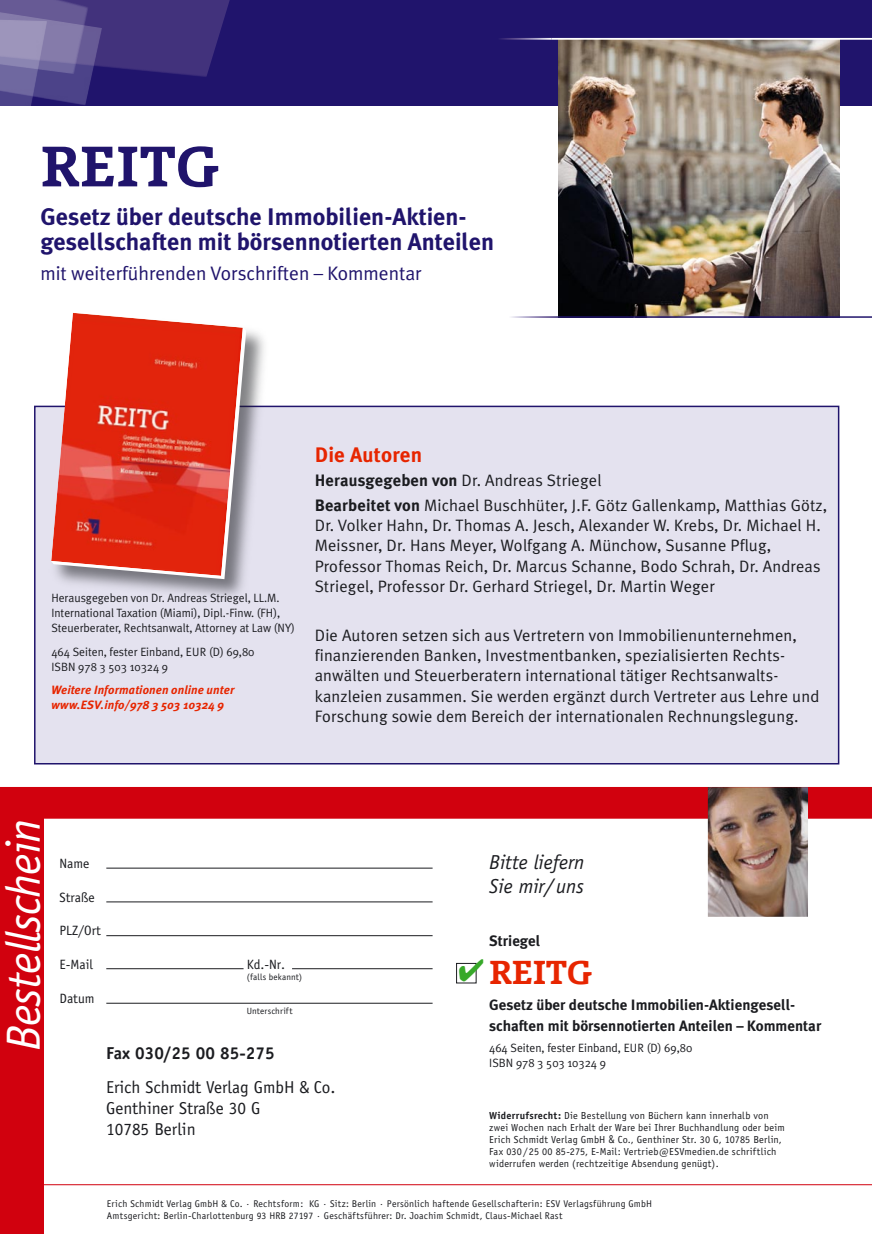
<style>
.page{position:relative;width:872px;height:1234px;background:#fff}
.page>*{position:absolute;margin:0;border:0;box-sizing:border-box;transform-origin:0 0}
.t1{font:700 54px "Olsen";color:#20146c}
.t2{font:italic 48px "Officina Sans";letter-spacing:-.02em;color:#fff}
.t3{font:700 31.5px "Olsen";letter-spacing:-.01em;color:#e72500}
.t4{font:700 24px/25.5px "Meta Plus";color:#20146c}
.t5{font:700 21px "Meta Plus";letter-spacing:.01em;color:#e72500}
.t6{font:italic 20.25px/24px "Officina Sans";color:#1b1c20}
.t7{font:19.5px "Meta Plus Normal";color:#20146c}
.t8{font:17.25px/20.9px "Officina Sans";color:#1b1c20}
.t9{font:700 17.25px "Officina Sans";color:#1b1c20}
.t10{font:16.5px/20.2px "Meta Plus Normal";letter-spacing:.01em;color:#1b1c20}
.t11{font:700 15px/21px "Meta Plus";color:#1b1c20}
.t12{font:13.5px "Officina Sans";color:#1b1c20}
.t13{font:12px/15px "Meta Plus Normal";color:#1b1c20}
.t14{font:italic 700 12px/15px "Meta";letter-spacing:.01em;color:#e72500}
.t15{font:10.2px/12px "Officina Sans";letter-spacing:.02em;color:#1b1c20}
.t16{font:9.75px/12px "Officina Sans";letter-spacing:.025em;color:#1b1c20}
.t17{font:9px "Officina Sans";letter-spacing:.015em;color:#1b1c20}
.s1{font-family:"Meta Plus";font-weight:700}
.s2{font-weight:700}
.s3{font-size:11.25px}
</style>
<div class="page">
<div style="left:35px;top:406px;width:803px;height:357px;background:#e4e2ef"></div>
<div style="left:34px;top:405px;width:805px;height:359px;border:2px solid #20146c"></div>
<div style="left:0;top:0;width:872px;height:105px;background:#20146c"></div>
<img style="left:558px;top:40px;width:281px;height:276px">
<hr style="left:551px;top:38px;width:321px;height:2px;background:#fff">
<hr style="left:498px;top:38px;width:53px;height:2px;background:#fff">
<hr style="left:561px;top:316px;width:311px;height:2px;background:#20146c">
<svg style="left:0;top:0;width:258px;height:106px"></svg>
<div style="left:49px;top:313px;width:221px;height:289px;background:#1b1c20;opacity:.55"></div>
<svg style="left:51px;top:313px;width:195px;height:266px"></svg>
<img style="left:51px;top:313px;width:192px;height:262px">
<hr style="left:106px;top:867px;width:326px;height:1px;background:#1b1c20">
<hr style="left:106px;top:901px;width:326px;height:1px;background:#1b1c20">
<hr style="left:106px;top:935px;width:326px;height:1px;background:#1b1c20">
<hr style="left:106px;top:1002px;width:326px;height:1px;background:#1b1c20">
<hr style="left:106px;top:968px;width:137px;height:1px;background:#1b1c20">
<hr style="left:292px;top:968px;width:140px;height:1px;background:#1b1c20">
<div style="left:0;top:799px;width:44px;height:434px;background:#d1010e"></div>
<div style="left:0;top:786px;width:872px;height:32px;background:#d1010e"></div>
<img style="left:707px;top:787px;width:101px;height:129px">
<div style="left:456px;top:962px;width:20px;height:21px;border:1px solid #1b1c20"></div>
<hr style="left:0;top:1183px;width:872px;height:1px;background:#d1010e">
<svg style="left:459px;top:962px;width:18px;height:18px"></svg>
<h1 class="t1" style="left:40px;top:130px;width:181px">REITG</h1>
<h3 class="t4" style="left:40px;top:203px;width:455px">Gesetz über deutsche Immobilien-Aktien&shy;gesellschaften mit börsennotierten Anteilen</h3>
<p class="t7" style="left:40px;top:262px;width:383px">mit weiterführenden Vorschriften – Kommentar</p>
<p class="t13" style="left:51px;top:590px;width:245px">Herausgegeben von Dr. Andreas Striegel, LL.M.<br>International Taxation (Miami), Dipl.-Finw. (FH),<br>Steuerberater, Rechtsanwalt, Attorney at Law (NY)</p>
<p class="t13" style="left:51px;top:643px;width:205px">464 Seiten, fester Einband, EUR (D) 69,80<br>ISBN 978 3 503 10324 9</p>
<p class="t14" style="left:51px;top:682px;width:184px">Weitere Informationen online unter www.ESV.info/978 3 503 10324 9</p>
<p class="t5" style="left:315px;top:442px;width:109px">Die Autoren</p>
<p class="t10" style="left:315px;top:468px;width:514px;line-height:24.5px"><span class="s1">Herausgegeben von</span> Dr. Andreas Striegel<br><span class="s1">Bearbeitet von</span> Michael Buschhüter, J.F. Götz Gallenkamp, Matthias Götz,</p>
<p class="t10" style="left:315px;top:515px;width:507px">Dr. Volker Hahn, Dr. Thomas A. Jesch, Alexander W. Krebs, Dr. Michael H.<br>Meissner, Dr. Hans Meyer, Wolfgang A. Münchow, Susanne Pflug, Professor Thomas Reich, Dr. Marcus Schanne, Bodo Schrah, Dr. Andreas Striegel, Professor Dr. Gerhard Striegel, Dr. Martin Weger</p>
<p class="t10" style="left:315px;top:624px;width:506px">Die Autoren setzen sich aus Vertretern von Immobilienunternehmen, finanzierenden Banken, Investmentbanken, spezialisierten Rechts&shy;anwälten und Steuerberatern international tätiger Rechtsanwalts&shy;kanzleien zusammen. Sie werden ergänzt durch Vertreter aus Lehre und Forschung sowie dem Bereich der internationalen Rechnungslegung.</p>
<h2 class="t2" style="left:-4px;top:1050px;width:233px;rotate:-90deg">Bestellschein</h2>
<p class="t12" style="left:60px;top:855px;width:31px">Name</p>
<p class="t12" style="left:60px;top:888px;width:37px">Straße</p>
<p class="t12" style="left:60px;top:922px;width:43px">PLZ/Ort</p>
<p class="t12" style="left:60px;top:956px;width:35px">E-Mail</p>
<p class="t12" style="left:247px;top:956px;width:40px">Kd.-Nr.</p>
<p class="t12" style="left:60px;top:990px;width:37px">Datum</p>
<p class="t17" style="left:247px;top:971px;width:57px">(falls bekannt)</p>
<p class="t17" style="left:247px;top:1005px;width:47px">Unterschrift</p>
<p class="t9" style="left:106px;top:1042px;width:170px">Fax 030/25 00 85-275</p>
<p class="t8" style="left:106px;top:1076px;width:231px">Erich Schmidt Verlag GmbH &amp; Co.<br>Genthiner Straße 30 G<br>10785 Berlin</p>
<p class="t6" style="left:489px;top:850px;width:97px">Bitte liefern<br>Sie mir/uns</p>
<p class="t11" style="left:489px;top:930px;width:53px">Striegel</p>
<h3 class="t3" style="left:489px;top:950px;width:105px">REITG</h3>
<p class="t11" style="left:489px;top:994px;width:333px">Gesetz über deutsche Immobilien-Aktiengesell&shy;schaften mit börsennotierten Anteilen – Kommentar</p>
<p class="t13" style="left:489px;top:1040px;width:205px">464 Seiten, fester Einband, EUR (D) 69,80<br>ISBN 978 3 503 10324 9</p>
<p class="t15" style="left:489px;top:1108px;width:297px"><span class="s2">Widerrufsrecht:</span> Die Bestellung von Büchern kann innerhalb von zwei Wochen nach Erhalt der Ware bei Ihrer Buchhandlung oder beim Erich Schmidt Verlag GmbH <span class="s3">&amp;</span> Co., Genthiner Str. 30 G, 10785 Berlin, Fax 030 / 25 00 85-275, E-Mail: Vertrieb@ESVmedien.de schriftlich widerrufen werden (rechtzeitige Absendung genügt).</p>
<p class="t16" style="left:107px;top:1197px;width:547px">Erich Schmidt Verlag GmbH &amp; Co. · Rechtsform: KG · Sitz: Berlin · Persönlich haftende Gesellschafterin: ESV Verlagsführung GmbH<br>Amtsgericht: Berlin-Charlottenburg 93 HRB 27197 · Geschäftsführer: Dr. Joachim Schmidt, Claus-Michael Rast</p>
</div>
